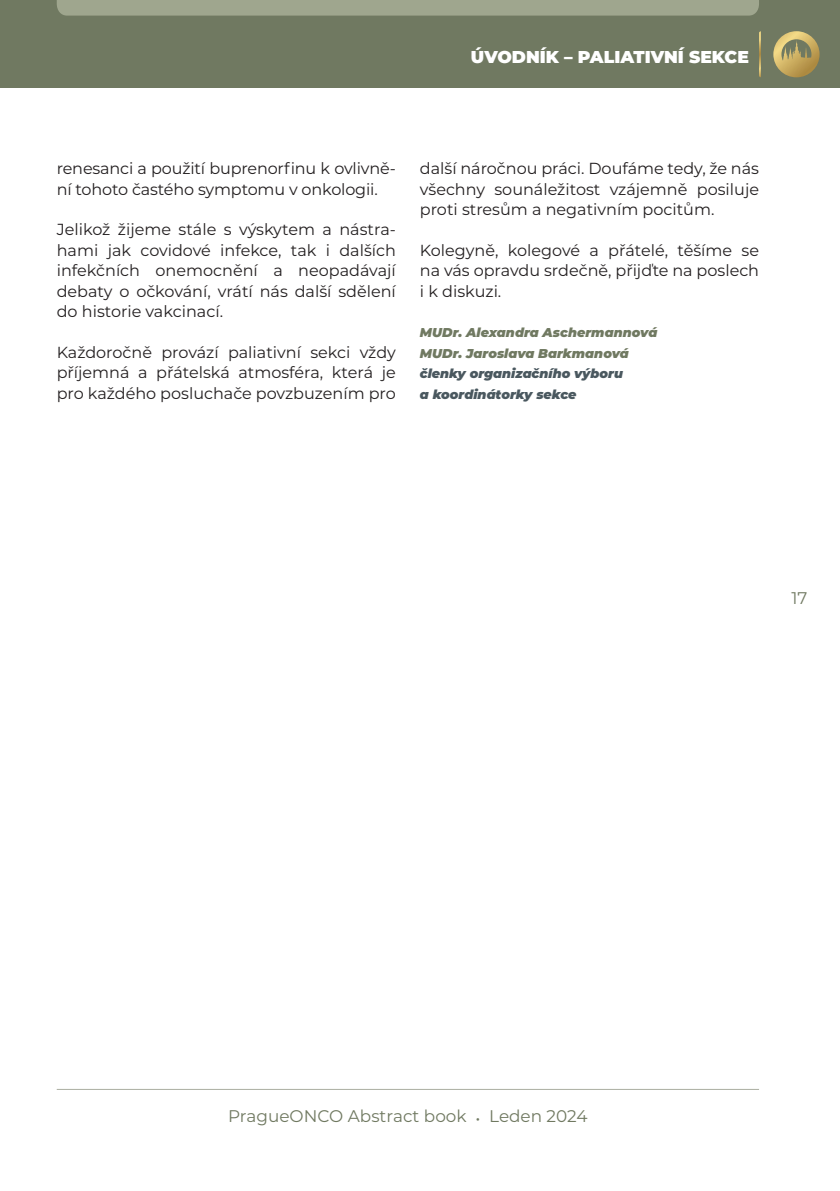
<style>
.page{position:relative;width:840px;height:1191px;background:#fff}
.page>*{position:absolute;margin:0;border:0;box-sizing:border-box;transform-origin:0 0}
.t1{font:900 17.2px "Montserrat";color:#fff}
.t2{font:16.8px "Montserrat";color:#707961}
.t3{font:16px/20.4px "Montserrat";color:#231f20;text-align:justify}
.t4{font:italic 900 12.8px "Montserrat";color:#707961}
.t5{font:italic 900 12.8px "Montserrat";color:#4a585f}
</style>
<div class="page">
<div style="left:0;top:0;width:839px;height:88px;background:#707961"></div>
<div style="left:57px;top:0;width:701px;height:16px;background:#9fa68e"></div>
<svg style="left:759px;top:31px;width:1px;height:46px"></svg>
<hr style="left:57px;top:1089px;width:701px;height:1px;background:#abaea1">
<svg style="left:773px;top:31px;width:46px;height:46px"></svg>
<p class="t1" style="left:470px;top:44px;width:279px">ÚVODNÍK – PALIATIVNÍ SEKCE</p>
<p class="t3" style="left:57px;top:158px;width:340px">renesanci a použití buprenorfinu k ovlivně&shy;ní tohoto častého symptomu v onkologii.</p>
<p class="t3" style="left:57px;top:219px;width:340px">Jelikož žijeme stále s výskytem a nástra&shy;hami jak covidové infekce, tak i dalších infekčních onemocnění a neopadávají debaty o očkování, vrátí nás další sdělení do historie vakcinací.</p>
<p class="t3" style="left:57px;top:341px;width:340px">Každoročně provází paliativní sekci vždy příjemná a přátelská atmosféra, která je pro každého posluchače povzbuzením pro</p>
<p class="t3" style="left:419px;top:158px;width:340px">další náročnou práci. Doufáme tedy, že nás všechny sounáležitost vzájemně posiluje proti stresům a negativním pocitům.</p>
<p class="t3" style="left:419px;top:239px;width:340px">Kolegyně, kolegové a přátelé, těšíme se na vás opravdu srdečně, přijďte na poslech i k diskuzi.</p>
<p class="t4" style="left:419px;top:323px;width:239px">MUDr. Alexandra Aschermannová</p>
<p class="t4" style="left:419px;top:344px;width:210px">MUDr. Jaroslava Barkmanová</p>
<p class="t5" style="left:419px;top:364px;width:204px">členky organizačního výboru</p>
<p class="t5" style="left:419px;top:384px;width:158px">a koordinátorky sekce</p>
<p class="t2" style="left:791px;top:586px;width:17px">17</p>
<p class="t2" style="left:228px;top:1104px;width:361px">PragueONCO Abstract book • Leden 2024</p>
</div>
